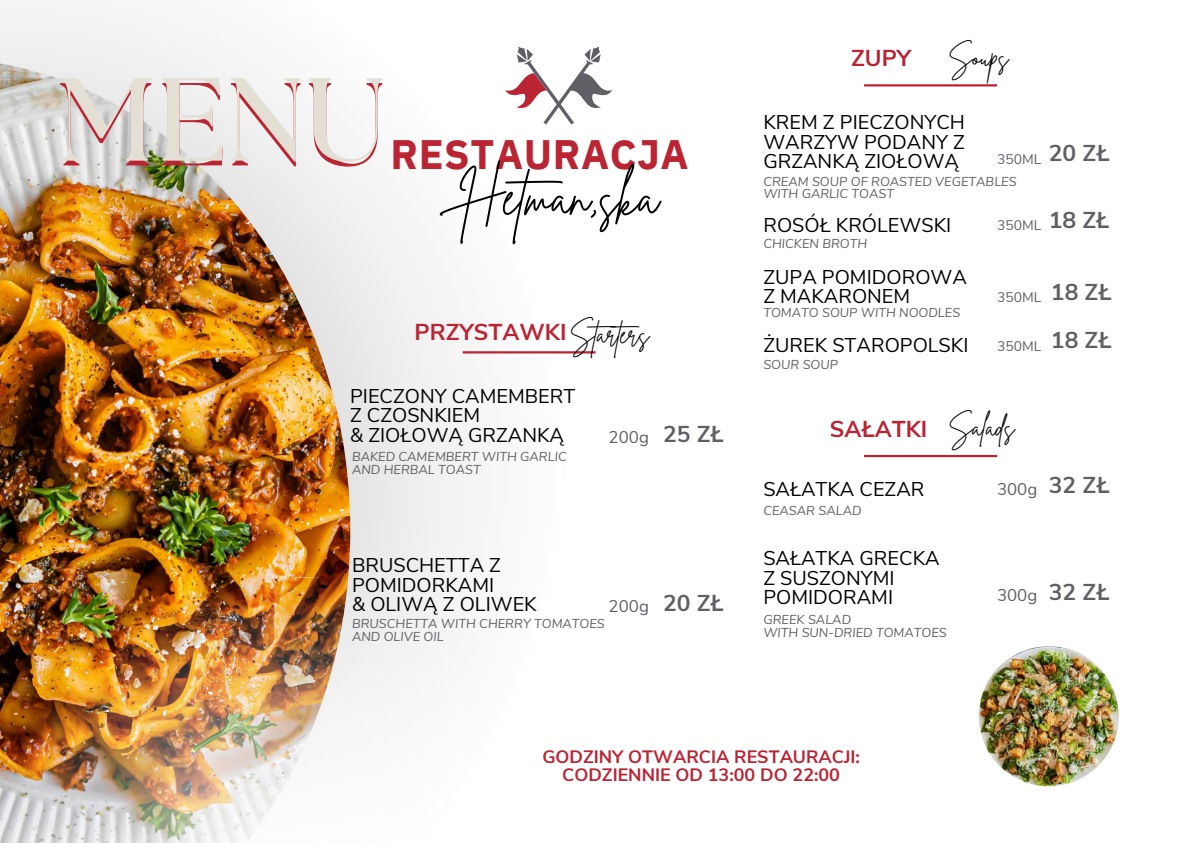
<style>
.page{position:relative;width:1191px;height:843px;background:#fff}
.page>*{position:absolute;margin:0;border:0;box-sizing:border-box;transform-origin:0 0}
.t1{font:700 117.6px "The Seasons";color:#ba2433}
.t2{font:51.3px "Brittany Signature";color:#000}
.t3{font:700 41px "IBM Plex Sans";letter-spacing:.015em;color:#ba2433}
.t4{font:25.9px "Brittany Signature";color:#000}
.t5{font:700 22.9px "Nunito Sans";color:#ba2433}
.t6{font:700 22.9px "Nunito Sans";color:#625e66}
.t7{font:19.9px/19.5px "Nunito Sans";color:#000}
.t8{font:700 17.9px/17.2px "Nunito Sans";color:#ba2433;text-align:center}
.t9{font:16.9px "Nunito Sans";color:#625e66}
.t10{font:13.9px "Nunito Sans";color:#625e66}
.t11{font:italic 12.9px/12.8px "Nunito Sans";color:#625e66}
.s1{font-family:"Brittany Signature";font-weight:400;font-size:25.9px;color:#000}
.s2{font-weight:700;font-size:22.9px}
</style>
<div class="page">
<svg style="left:0;top:0;width:563px;height:577px"></svg>
<img style="left:0;top:58px;width:350px;height:519px">
<svg style="left:505px;top:46px;width:107px;height:78px"></svg>
<hr style="left:462px;top:351px;width:133px;height:2px;background:#ba2433">
<hr style="left:864px;top:84px;width:132px;height:2px;background:#ba2433">
<hr style="left:864px;top:455px;width:132px;height:2px;background:#ba2433">
<img style="left:978px;top:646px;width:140px;height:140px;border-radius:50%">
<img style="left:0;top:577px;width:461px;height:265px">
<h1 class="t1" style="left:59px;top:71px;width:328px">MENU</h1>
<h3 class="t3" style="left:390px;top:127px;width:299px">RESTAURACJA</h3>
<h2 class="t2" style="left:460px;top:163px;width:199px">Hetman,ska</h2>
<p class="t5" style="left:414px;top:316px;width:236px">PRZYSTAWKI<span class="s1">Starters</span></p>
<p class="t7" style="left:350px;top:386px;width:227px">PIECZONY CAMEMBERT<br>Z CZOSNKIEM<br>&amp; ZIOŁOWĄ GRZANKĄ</p>
<p class="t11" style="left:352px;top:450px;width:216px">BAKED CAMEMBERT WITH GARLIC<br>AND HERBAL TOAST</p>
<p class="t7" style="left:352px;top:555px;width:186px">BRUSCHETTA Z<br>POMIDORKAMI<br>&amp; OLIWĄ Z OLIWEK</p>
<p class="t9" style="left:608px;top:425px;width:117px">200g <span class="s2">25 ZŁ</span></p>
<p class="t9" style="left:608px;top:595px;width:117px">200g <span class="s2">20 ZŁ</span></p>
<p class="t11" style="left:352px;top:617px;width:254px">BRUSCHETTA WITH CHERRY TOMATOES<br>AND OLIVE OIL</p>
<p class="t5" style="left:851px;top:43px;width:62px">ZUPY</p>
<h3 class="t4" style="left:948px;top:40px;width:62px">Soups</h3>
<p class="t7" style="left:763px;top:113px;width:203px;text-align:justify">KREM Z PIECZONYCH WARZYW PODANY Z GRZANKĄ ZIOŁOWĄ</p>
<p class="t11" style="left:763px;top:175px;width:255px">CREAM SOUP OF ROASTED VEGETABLES<br>WITH GARLIC TOAST</p>
<p class="t10" style="left:996px;top:150px;width:114px">350ML <sup>20</sup> <sup>ZŁ</sup></p>
<p class="t7" style="left:763px;top:215px;width:189px">ROSÓŁ KRÓLEWSKI</p>
<p class="t11" style="left:763px;top:237px;width:105px">CHICKEN BROTH</p>
<p class="t7" style="left:763px;top:267px;width:205px">ZUPA POMIDOROWA<br>Z MAKARONEM</p>
<p class="t11" style="left:763px;top:306px;width:198px">TOMATO SOUP WITH NOODLES</p>
<p class="t7" style="left:763px;top:335px;width:207px">ŻUREK STAROPOLSKI</p>
<p class="t11" style="left:763px;top:358px;width:76px">SOUR SOUP</p>
<p class="t10" style="left:996px;top:216px;width:114px">350ML <sup>18</sup> <sup>ZŁ</sup></p>
<p class="t10" style="left:996px;top:288px;width:116px">350ML <sup>18</sup> <sup>ZŁ</sup></p>
<p class="t10" style="left:996px;top:336px;width:116px">350ML <sup>18</sup> <sup>ZŁ</sup></p>
<p class="t5" style="left:829px;top:413px;width:186px">SAŁATKI <span class="s1">Salads</span></p>
<p class="t7" style="left:763px;top:479px;width:163px">SAŁATKA CEZAR</p>
<p class="t11" style="left:763px;top:504px;width:100px">CEASAR SALAD</p>
<p class="t7" style="left:763px;top:548px;width:178px">SAŁATKA GRECKA<br>Z SUSZONYMI<br>POMIDORAMI</p>
<p class="t11" style="left:763px;top:613px;width:185px">GREEK SALAD<br>WITH SUN-DRIED TOMATOES</p>
<p class="t9" style="left:996px;top:477px;width:114px">300g <span class="s2">32 ZŁ</span></p>
<p class="t9" style="left:996px;top:583px;width:42px">300g</p>
<p class="t6" style="left:1048px;top:576px;width:62px">32 ZŁ</p>
<p class="t8" style="left:542px;top:748px;width:319px">GODZINY OTWARCIA RESTAURACJI:<br>CODZIENNIE OD 13:00 DO 22:00</p>
</div>
